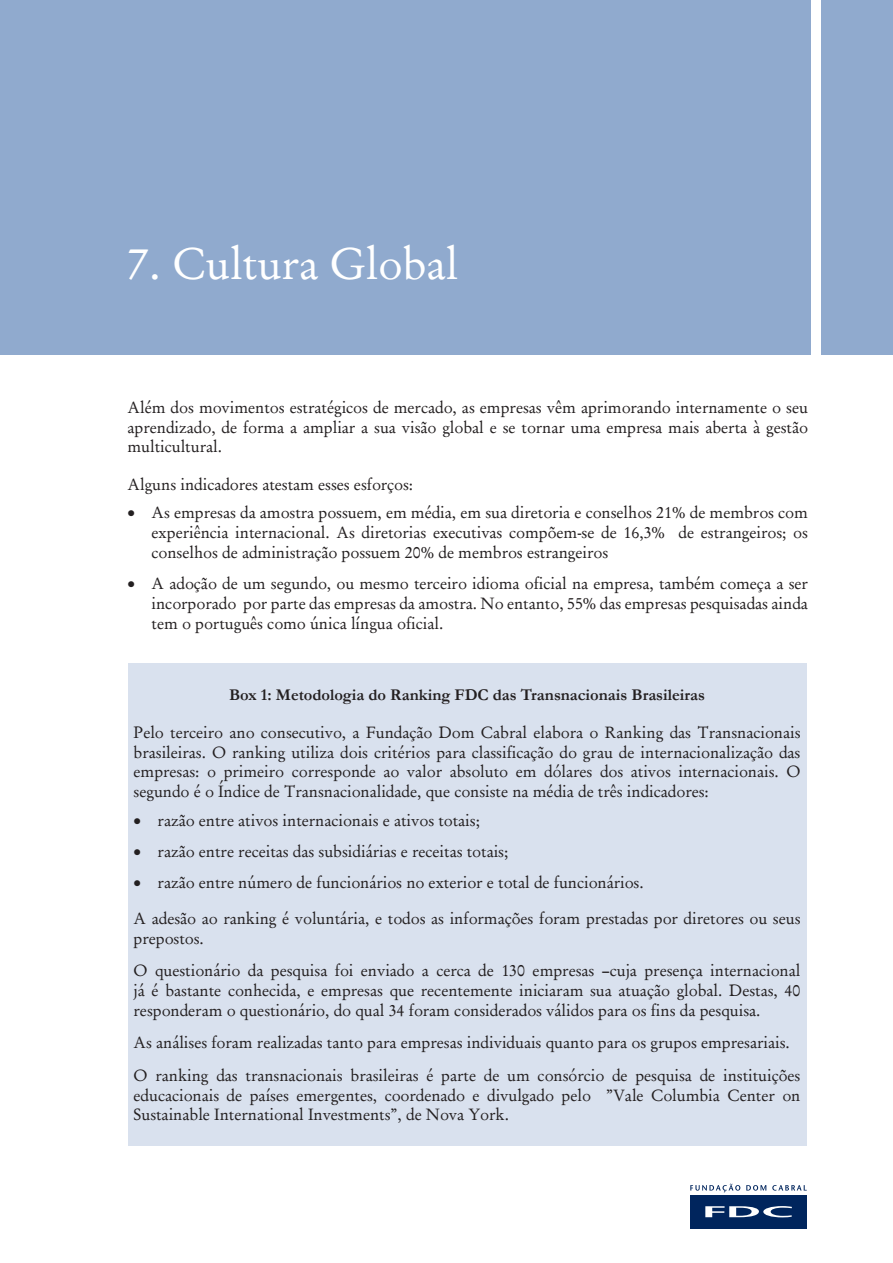
<style>
.page{position:relative;width:893px;height:1263px;background:#fff}
.page>*{position:absolute;margin:0;border:0;box-sizing:border-box;transform-origin:0 0}
.t1{font:45px "Garamond";color:#fff}
.t2{font:16.5px/19.8px "Garamond";color:#231f20}
.t3{font:700 16.5px "Garamond";color:#231f20}
</style>
<div class="page">
<div style="left:690px;top:1194px;width:117px;height:34px;background:#00255d"></div>
<svg style="left:690px;top:1184px;width:50px;height:8px"></svg>
<svg style="left:746px;top:1185px;width:20px;height:5px"></svg>
<svg style="left:772px;top:1185px;width:35px;height:5px"></svg>
<svg style="left:705px;top:1206px;width:87px;height:11px"></svg>
<div style="left:128px;top:663px;width:678px;height:483px;background:#d9e1ee"></div>
<div style="left:0;top:0;width:810px;height:355px;background:#90aace"></div>
<div style="left:821px;top:0;width:72px;height:355px;background:#90aace"></div>
<h1 class="t1" style="left:128px;top:233px;width:332px">7. Cultura Global</h1>
<p class="t2" style="left:128px;top:397px;width:682px;text-align:justify">Além dos movimentos estratégicos de mercado, as empresas vêm aprimorando internamente o seu aprendizado, de forma a ampliar a sua visão global e se tornar uma empresa mais aberta à gestão multicultural.</p>
<p class="t2" style="left:128px;top:474px;width:287px">Alguns indicadores atestam esses esforços:</p>
<p class="t2" style="left:152px;top:502px;width:658px;text-align:justify;text-indent:-24px">• As empresas da amostra possuem, em média, em sua diretoria e conselhos 21% de membros com experiência internacional. As diretorias executivas compõem-se de 16,3% de estrangeiros; os conselhos de administração possuem 20% de membros estrangeiros</p>
<p class="t2" style="left:152px;top:573px;width:658px;text-align:justify;text-indent:-24px">• A adoção de um segundo, ou mesmo terceiro idioma oficial na empresa, também começa a ser incorporado por parte das empresas da amostra. No entanto, 55% das empresas pesquisadas ainda tem o português como única língua oficial.</p>
<p class="t3" style="left:229px;top:684px;width:477px">Box 1: Metodologia do Ranking FDC das Transnacionais Brasileiras</p>
<p class="t2" style="left:134px;top:722px;width:668px;text-align:justify">Pelo terceiro ano consecutivo, a Fundação Dom Cabral elabora o Ranking das Transnacionais brasileiras. O ranking utiliza dois critérios para classificação do grau de internacionalização das empresas: o primeiro corresponde ao valor absoluto em dólares dos ativos internacionais. O segundo é o Índice de Transnacionalidade, que consiste na média de três indicadores:</p>
<p class="t2" style="left:134px;top:809px;width:348px">• razão entre ativos internacionais e ativos totais;</p>
<p class="t2" style="left:134px;top:841px;width:376px">• razão entre receitas das subsidiárias e receitas totais;</p>
<p class="t2" style="left:134px;top:864px;width:668px;line-height:35.5px">• razão entre número de funcionários no exterior e total de funcionários.<br>A adesão ao ranking é voluntária, e todos as informações foram prestadas por diretores ou seus</p>
<p class="t2" style="left:134px;top:921px;width:668px;line-height:32.5px">prepostos.<br>O questionário da pesquisa foi enviado a cerca de 130 empresas –cuja presença internacional</p>
<p class="t2" style="left:134px;top:980px;width:668px">já é bastante conhecida, e empresas que recentemente iniciaram sua atuação global. Destas, 40 responderam o questionário, do qual 34 foram considerados válidos para os fins da pesquisa.</p>
<p class="t2" style="left:134px;top:1026px;width:668px;line-height:32.5px">As análises foram realizadas tanto para empresas individuais quanto para os grupos empresariais.<br>O ranking das transnacionais brasileiras é parte de um consórcio de pesquisa de instituições</p>
<p class="t2" style="left:134px;top:1084px;width:668px">educacionais de países emergentes, coordenado e divulgado pelo ”Vale Columbia Center on<br>Sustainable International Investments”, de Nova York.</p>
</div>
